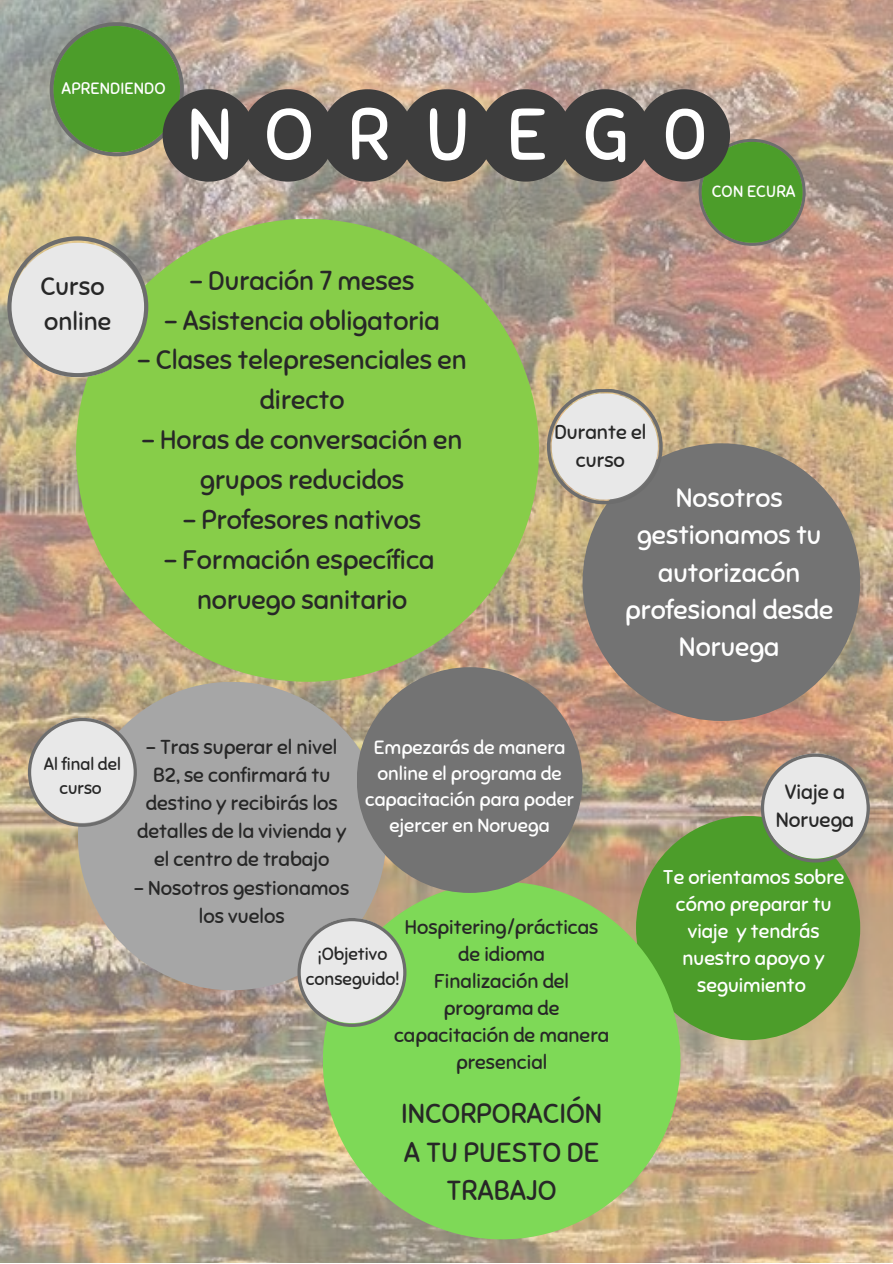
<style>
.page{position:relative;width:893px;height:1264px;background:#fff}
.page>*{position:absolute;margin:0;border:0;box-sizing:border-box;transform-origin:0 0}
.t1{font:72.3px "Sniglet";color:#fff}
.t2{font:27.45px/38.2px "Sniglet";color:#272727;text-align:center}
.t3{font:26.7px/39.9px "Sniglet";color:#272727;text-align:center}
.t4{font:26.55px/37px "Sniglet";color:#fff;text-align:center}
.t5{font:25.2px "Sniglet";color:#272727}
.t6{font:20.7px/28.7px "Sniglet";color:#272727;text-align:center}
.t7{font:20.1px/28px "Sniglet";color:#272727;text-align:center}
.t8{font:19.95px/27px "Sniglet";color:#272727;text-align:center}
.t9{font:19.8px/27px "Sniglet";color:#fff;text-align:center}
.t10{font:19.05px/25.8px "Sniglet";color:#fff;text-align:center}
.t11{font:17.7px/24.8px "Sniglet";color:#272727;text-align:center}
.t12{font:17.4px/24.2px "Sniglet";color:#272727;text-align:center}
.t13{font:16.35px "Sniglet";letter-spacing:.01em;color:#fff}
</style>
<div class="page">
<img style="left:0;top:0;width:892px;height:1262px">
<div style="left:76px;top:219px;width:463px;height:462px;background:#87cd49;border-radius:50%"></div>
<div style="left:78px;top:681px;width:308px;height:309px;background:#a6a6a6;border-radius:50%"></div>
<svg style="left:28px;top:717px;width:109px;height:109px;background:#d1ceca"></svg>
<svg style="left:7px;top:22px;width:798px;height:355px"></svg>
<div style="left:636px;top:816px;width:224px;height:224px;background:#4c9d2a;border-radius:50%"></div>
<svg style="left:760px;top:753px;width:109px;height:109px;background:#cacbc0"></svg>
<div style="left:323px;top:881px;width:357px;height:358px;background:#7ed957;border-radius:50%"></div>
<svg style="left:297px;top:918px;width:109px;height:108px;background:#cbd3c5"></svg>
<div style="left:582px;top:443px;width:278px;height:278px;background:#737373;border-radius:50%"></div>
<svg style="left:547px;top:388px;width:115px;height:116px;background:#d0ccc3"></svg>
<div style="left:357px;top:667px;width:225px;height:225px;background:#737373;border-radius:50%"></div>
<p class="t13" style="left:62px;top:79px;width:106px">APRENDIENDO</p>
<p class="t1" style="left:187px;top:90px;width:128px">N O</p>
<p class="t1" style="left:347px;top:90px;width:43px">R</p>
<p class="t1" style="left:425px;top:90px;width:46px">U</p>
<p class="t1" style="left:506px;top:90px;width:42px">E</p>
<p class="t1" style="left:583px;top:90px;width:47px">G</p>
<p class="t1" style="left:663px;top:90px;width:45px">0</p>
<p class="t13" style="left:711px;top:182px;width:85px">CON ECURA</p>
<p class="t5" style="left:41px;top:271px;width:65px">Curso</p>
<p class="t5" style="left:44px;top:306px;width:68px">online</p>
<p class="t3" style="left:190px;top:261px;width:226px">- Duración 7 meses</p>
<p class="t3" style="left:164px;top:301px;width:277px">- Asistencia obligatoria</p>
<p class="t3" style="left:137px;top:340px;width:331px">- Clases telepresenciales en directo</p>
<p class="t3" style="left:142px;top:420px;width:322px">- Horas de conversación en grupos reducidos</p>
<p class="t3" style="left:183px;top:500px;width:239px">- Profesores nativos</p>
<p class="t3" style="left:164px;top:540px;width:272px">- Formación específica</p>
<p class="t3" style="left:197px;top:580px;width:212px">noruego sanitario</p>
<p class="t7" style="left:554px;top:418px;width:93px">Durante el curso</p>
<p class="t4" style="left:625px;top:480px;width:210px">Nosotros gestionamos tu autorizacón profesional desde<br>Noruega</p>
<p class="t12" style="left:44px;top:752px;width:78px">Al final del curso</p>
<p class="t7" style="left:137px;top:733px;width:211px">- Tras superar el nivel<br>B2, se confirmará tu destino y recibirás los detalles de la vivienda y el centro de trabajo</p>
<p class="t7" style="left:134px;top:873px;width:216px">- Nosotros gestionamos los vuelos</p>
<p class="t9" style="left:663px;top:863px;width:183px">Te orientamos sobre cómo preparar tu viaje y tendrás nuestro apoyo y seguimiento</p>
<p class="t10" style="left:365px;top:734px;width:210px">Empezarás de manera online el programa de capacitación para poder ejercer en Noruega</p>
<p class="t6" style="left:775px;top:777px;width:80px">Viaje a<br>Noruega</p>
<p class="t8" style="left:405px;top:914px;width:195px">Hospitering/prácticas de idioma</p>
<p class="t8" style="left:394px;top:968px;width:217px">Finalización del programa de capacitación de manera presencial</p>
<p class="t2" style="left:401px;top:1095px;width:203px">INCORPORACIÓN<br>A TU PUESTO DE<br>TRABAJO</p>
<p class="t11" style="left:306px;top:941px;width:95px">¡Objetivo conseguido!</p>
</div>
